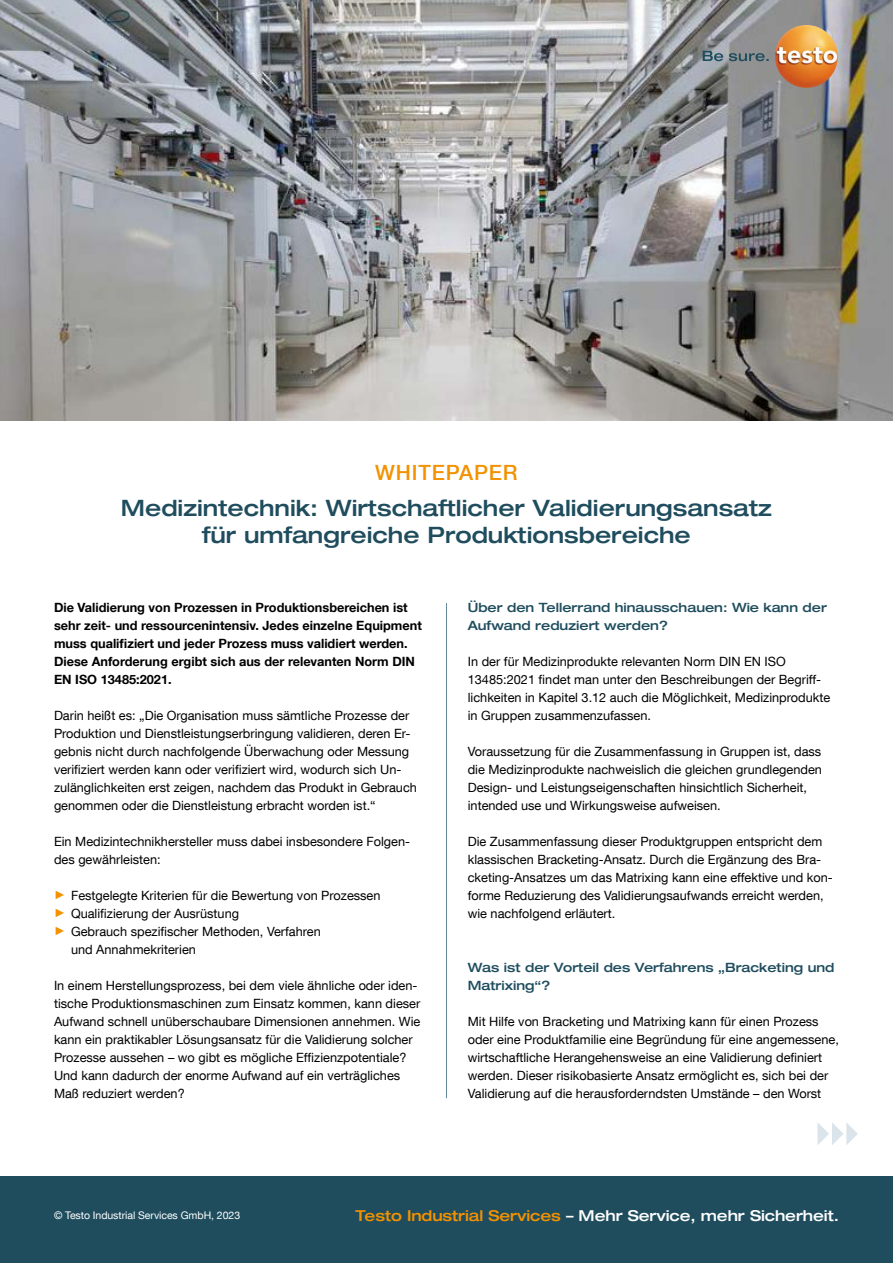
<style>
.page{position:relative;width:893px;height:1263px;background:#fff}
.page>*{position:absolute;margin:0;border:0;box-sizing:border-box;transform-origin:0 0}
.t1{font:500 expanded 22.5px/27px "Helvetica Neue LT Com";color:#1f4d5e;text-align:center}
.t2{font:500 21px "Helvetica Neue LT Com";letter-spacing:.04em;color:#f39200}
.t3{font:500 expanded 15px "Helvetica Neue LT Com";letter-spacing:-.005em;color:#fff}
.t4{font:12.75px/18px "Helvetica Neue LT Com";color:#000}
.t5{font:700 12.75px/18px "Helvetica Neue LT Com";color:#000}
.t6{font:500 expanded 12.75px/18px "Helvetica Neue LT Com";color:#1f4d5e}
.t7{font:10.5px "Helvetica Neue LT Com";letter-spacing:-.005em;color:#fff}
.s1{font-family:"Arial";font-weight:900;font-size:12px;color:#f39200}
.s2{color:#f39200}
</style>
<div class="page">
<div style="left:0;top:1176px;width:893px;height:87px;background:#1f4d5e"></div>
<img style="left:0;top:0;width:893px;height:421px">
<svg style="left:701px;top:51px;width:68px;height:11px"></svg>
<img style="left:775px;top:25px;width:63px;height:63px;border-radius:31px">
<svg style="left:817px;top:1123px;width:41px;height:22px"></svg>
<hr style="left:446px;top:603px;width:1px;height:495px;background:#648798">
<h2 class="t2" style="left:375px;top:460px;width:144px">WHITEPAPER</h2>
<h1 class="t1" style="left:121px;top:494px;width:653px">Medizintechnik: Wirtschaftlicher Validierungsansatz für umfangreiche Produktionsbereiche</h1>
<p class="t5" style="left:54px;top:598px;width:369px">Die Validierung von Prozessen in Produktionsbereichen ist sehr zeit- und ressourcenintensiv. Jedes einzelne Equipment muss qualifiziert und jeder Prozess muss validiert werden.<br>Diese Anforderung ergibt sich aus der relevanten Norm DIN EN ISO 13485:2021.</p>
<p class="t4" style="left:54px;top:706px;width:364px">Darin heißt es: „Die Organisation muss sämtliche Prozesse der Produktion und Dienstleistungserbringung validieren, deren Er&shy;gebnis nicht durch nachfolgende Überwachung oder Messung verifiziert werden kann oder verifiziert wird, wodurch sich Un&shy;zulänglichkeiten erst zeigen, nachdem das Produkt in Gebrauch genommen oder die Dienstleistung erbracht worden ist.“</p>
<p class="t4" style="left:54px;top:832px;width:358px">Ein Medizintechnikhersteller muss dabei insbesondere Folgen&shy;des gewährleisten:</p>
<p class="t4" style="left:54px;top:886px;width:328px"><span class="s1">►</span> Festgelegte Kriterien für die Bewertung von Prozessen</p>
<p class="t4" style="left:54px;top:904px;width:187px"><span class="s1">►</span> Qualifizierung der Ausrüstung</p>
<p class="t4" style="left:54px;top:922px;width:268px"><span class="s1">►</span> Gebrauch spezifischer Methoden, Verfahren</p>
<p class="t4" style="left:71px;top:940px;width:126px">und Annahmekriterien</p>
<p class="t4" style="left:54px;top:976px;width:368px">In einem Herstellungsprozess, bei dem viele ähnliche oder iden&shy;tische Produktionsmaschinen zum Einsatz kommen, kann dieser Aufwand schnell unüberschaubare Dimensionen annehmen. Wie kann ein praktikabler Lösungsansatz für die Validierung solcher Prozesse aussehen – wo gibt es mögliche Effizienzpotentiale?<br>Und kann dadurch der enorme Aufwand auf ein verträgliches Maß reduziert werden?</p>
<p class="t6" style="left:468px;top:598px;width:361px">Über den Tellerrand hinausschauen: Wie kann der<br>Aufwand reduziert werden?</p>
<p class="t4" style="left:468px;top:652px;width:364px">In der für Medizinprodukte relevanten Norm DIN EN ISO 13485:2021 findet man unter den Beschreibungen der Begriff&shy;lichkeiten in Kapitel 3.12 auch die Möglichkeit, Medizinprodukte in Gruppen zusammenzufassen.</p>
<p class="t4" style="left:468px;top:742px;width:356px">Voraussetzung für die Zusammenfassung in Gruppen ist, dass die Medizinprodukte nachweislich die gleichen grundlegenden Design- und Leistungseigenschaften hinsichtlich Sicherheit, intended use und Wirkungsweise aufweisen.</p>
<p class="t4" style="left:468px;top:832px;width:367px">Die Zusammenfassung dieser Produktgruppen entspricht dem klassischen Bracketing-Ansatz. Durch die Ergänzung des Bra&shy;cketing-Ansatzes um das Matrixing kann eine effektive und kon&shy;forme Reduzierung des Validierungsaufwands erreicht werden, wie nachfolgend erläutert.</p>
<p class="t6" style="left:468px;top:958px;width:368px">Was ist der Vorteil des Verfahrens „Bracketing und<br>Matrixing“?</p>
<p class="t4" style="left:468px;top:1012px;width:373px">Mit Hilfe von Bracketing und Matrixing kann für einen Prozess oder eine Produktfamilie eine Begründung für eine angemessene, wirtschaftliche Herangehensweise an eine Validierung definiert werden. Dieser risikobasierte Ansatz ermöglicht es, sich bei der Validierung auf die herausforderndsten Umstände – den Worst</p>
<p class="t7" style="left:54px;top:1208px;width:188px">© Testo Industrial Services GmbH, 2023</p>
<p class="t3" style="left:355px;top:1206px;width:485px"><span class="s2">Testo Industrial Services</span> – Mehr Service, mehr Sicherheit.</p>
</div>
